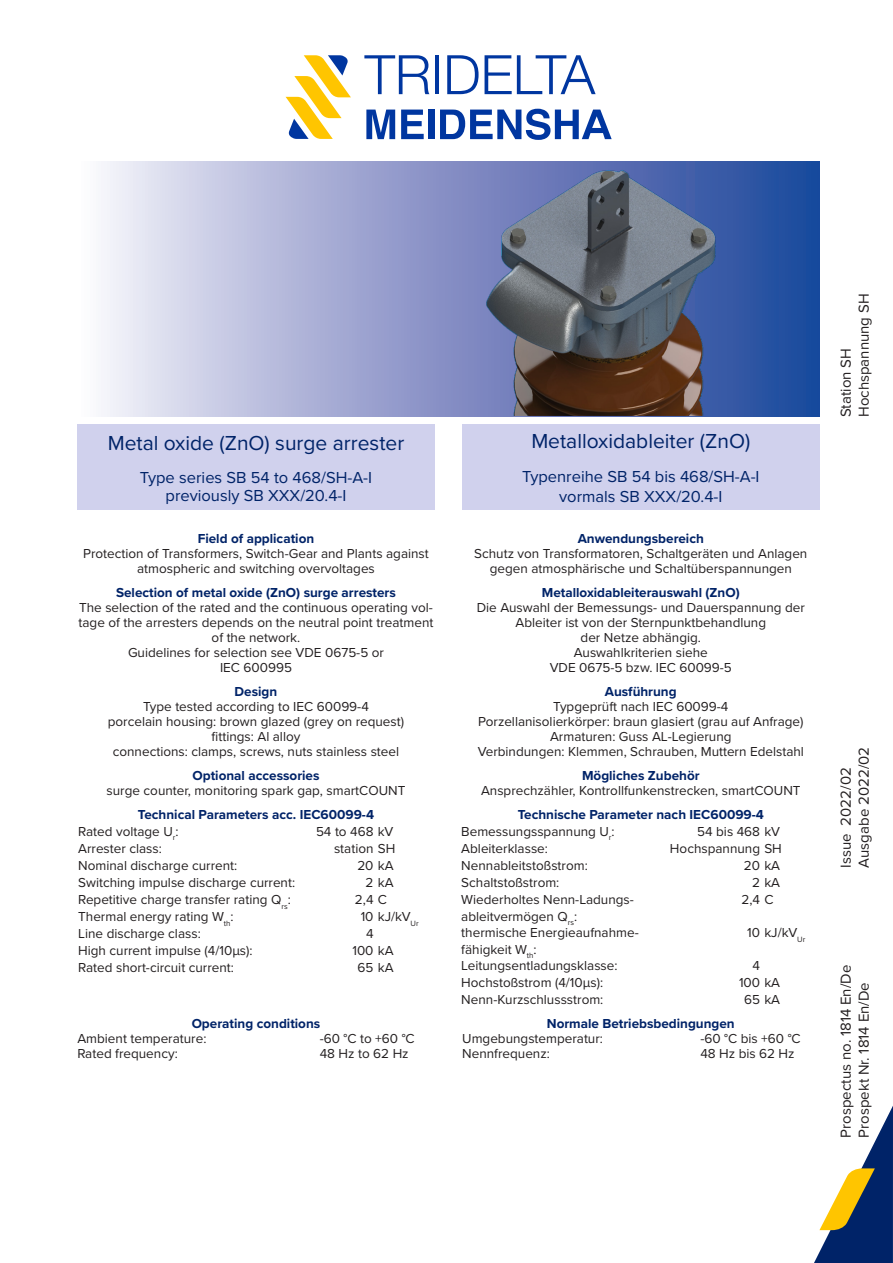
<style>
.page{position:relative;width:893px;height:1263px;background:#fff}
.page>*{position:absolute;margin:0;border:0;box-sizing:border-box;transform-origin:0 0}
.Einf__Abs{font:21px "Proxima Nova";color:#002368}
.Einf__Abs-2{font:16.5px "Proxima Nova";color:#002368}
.Einf__Abs-3{font:15px "Proxima Nova";color:#231f20}
.Einf__Abs-4{font:13.5px/15px "Proxima Nova";color:#231f20;text-align:center}
.Einf__Abs-5{font:700 13.5px "Proxima Nova";color:#002368}
.general_information{font:13.5px "Proxima Nova";color:#231f20}
</style>
<div class="page">
<svg style="left:104px;top:161px;width:716px;height:255px;background:#a5b0d5"></svg>
<img style="left:398px;top:162px;width:362px;height:254px">
<svg style="left:364px;top:55px;width:65px;height:39px"></svg>
<hr style="left:435px;top:55px;width:4px;height:39px;background:#0036a0">
<svg style="left:447px;top:55px;width:32px;height:39px"></svg>
<svg style="left:485px;top:55px;width:111px;height:39px"></svg>
<svg style="left:366px;top:110px;width:29px;height:29px"></svg>
<svg style="left:401px;top:110px;width:23px;height:29px"></svg>
<div style="left:428px;top:110px;width:6px;height:29px;background:#0036a0"></div>
<svg style="left:440px;top:109px;width:172px;height:31px"></svg>
<svg style="left:286px;top:55px;width:65px;height:84px"></svg>
<svg style="left:814px;top:1106px;width:79px;height:157px"></svg>
<div style="left:462px;top:424px;width:357px;height:85px;background:#d0d1ed"></div>
<div style="left:77px;top:424px;width:358px;height:85px;background:#d0d1ed"></div>
<p class="Einf__Abs" style="left:108px;top:427px;width:298px">Metal oxide (ZnO) surge arrester</p>
<p class="Einf__Abs-2" style="left:140px;top:465px;width:234px">Type series SB 54 to 468/SH-A-I</p>
<p class="Einf__Abs-2" style="left:166px;top:483px;width:182px">previously SB XXX/20.4-I</p>
<p class="Einf__Abs-5" style="left:198px;top:529px;width:118px">Field of application</p>
<p class="Einf__Abs-4" style="left:83px;top:546px;width:347px">Protection of Transformers, Switch-Gear and Plants against atmospheric and switching overvoltages</p>
<p class="Einf__Abs-5" style="left:116px;top:583px;width:281px">Selection of metal oxide (ZnO) surge arresters</p>
<p class="Einf__Abs-4" style="left:79px;top:600px;width:356px">The selection of the rated and the continuous operating vol&shy;tage of the arresters depends on the neutral point treatment of the network.</p>
<p class="Einf__Abs-4" style="left:128px;top:645px;width:257px">Guidelines for selection see VDE 0675-5 or</p>
<p class="Einf__Abs-4" style="left:220px;top:660px;width:73px">IEC 600995</p>
<p class="Einf__Abs-5" style="left:235px;top:682px;width:44px">Design</p>
<p class="general_information" style="left:143px;top:697px;width:227px">Type tested according to IEC 60099-4</p>
<p class="Einf__Abs-4" style="left:108px;top:714px;width:298px">porcelain housing: brown glazed (grey on request)</p>
<p class="Einf__Abs-4" style="left:212px;top:729px;width:90px">fittings: Al alloy</p>
<p class="Einf__Abs-4" style="left:113px;top:744px;width:288px">connections: clamps, screws, nuts stainless steel</p>
<p class="Einf__Abs-5" style="left:192px;top:766px;width:129px">Optional accessories</p>
<p class="Einf__Abs-4" style="left:107px;top:783px;width:300px">surge counter, monitoring spark gap, smartCOUNT</p>
<p class="Einf__Abs-5" style="left:138px;top:805px;width:238px">Technical Parameters acc. IEC60099-4</p>
<p class="Einf__Abs-4" style="left:78px;top:823px;width:102px">Rated voltage U<sub>r</sub>:</p>
<p class="Einf__Abs-4" style="left:316px;top:823px;width:79px">54 to 468 kV</p>
<p class="Einf__Abs-4" style="left:78px;top:840px;width:85px">Arrester class:</p>
<p class="Einf__Abs-4" style="left:334px;top:840px;width:63px">station SH</p>
<p class="Einf__Abs-4" style="left:78px;top:857px;width:161px">Nominal discharge current:</p>
<p class="Einf__Abs-4" style="left:357px;top:857px;width:38px">20 kA</p>
<p class="Einf__Abs-4" style="left:78px;top:874px;width:218px">Switching impulse discharge current:</p>
<p class="Einf__Abs-4" style="left:366px;top:874px;width:30px">2 kA</p>
<p class="Einf__Abs-4" style="left:78px;top:891px;width:214px">Repetitive charge transfer rating Q<sub>rs</sub>:</p>
<p class="Einf__Abs-4" style="left:355px;top:891px;width:33px">2,4 C</p>
<p class="Einf__Abs-4" style="left:78px;top:908px;width:157px">Thermal energy rating W<sub>th</sub>:</p>
<p class="Einf__Abs-4" style="left:361px;top:908px;width:60px">10 kJ/kV<sub>Ur</sub></p>
<p class="Einf__Abs-4" style="left:78px;top:925px;width:124px">Line discharge class:</p>
<p class="Einf__Abs-4" style="left:366px;top:925px;width:9px">4</p>
<p class="Einf__Abs-4" style="left:78px;top:942px;width:176px">High current impulse (4/10µs):</p>
<p class="Einf__Abs-4" style="left:352px;top:942px;width:43px">100 kA</p>
<p class="Einf__Abs-4" style="left:78px;top:959px;width:157px">Rated short-circuit current:</p>
<p class="Einf__Abs-4" style="left:358px;top:959px;width:38px">65 kA</p>
<p class="Einf__Abs-5" style="left:192px;top:1014px;width:130px">Operating conditions</p>
<p class="Einf__Abs-4" style="left:77px;top:1031px;width:131px">Ambient temperature:</p>
<p class="Einf__Abs-4" style="left:320px;top:1031px;width:96px">-60 °C to +60 °C</p>
<p class="Einf__Abs-4" style="left:77px;top:1046px;width:102px">Rated frequency:</p>
<p class="Einf__Abs-4" style="left:320px;top:1046px;width:90px">48 Hz to 62 Hz</p>
<p class="Einf__Abs" style="left:531px;top:426px;width:220px">Metalloxidableiter (ZnO)</p>
<p class="Einf__Abs-2" style="left:522px;top:465px;width:239px">Typenreihe SB 54 bis 468/SH-A-I</p>
<p class="Einf__Abs-2" style="left:559px;top:484px;width:165px">vormals SB XXX/20.4-I</p>
<p class="Einf__Abs-5" style="left:578px;top:529px;width:128px">Anwendungsbereich</p>
<p class="Einf__Abs-4" style="left:474px;top:546px;width:335px">Schutz von Transformatoren, Schaltgeräten und Anlagen gegen atmosphärische und Schaltüberspannungen</p>
<p class="Einf__Abs-5" style="left:542px;top:583px;width:199px">Metalloxidableiterauswahl (ZnO)</p>
<p class="Einf__Abs-4" style="left:477px;top:600px;width:330px">Die Auswahl der Bemessungs- und Dauerspannung der<br>Ableiter ist von der Sternpunktbehandlung</p>
<p class="Einf__Abs-4" style="left:581px;top:630px;width:122px">der Netze abhängig.</p>
<p class="Einf__Abs-4" style="left:574px;top:645px;width:135px">Auswahlkriterien siehe</p>
<p class="Einf__Abs-4" style="left:550px;top:660px;width:184px">VDE 0675-5 bzw. IEC 60099-5</p>
<p class="Einf__Abs-5" style="left:605px;top:682px;width:73px">Ausführung</p>
<p class="general_information" style="left:553px;top:697px;width:177px">Typgeprüft nach IEC 60099-4</p>
<p class="Einf__Abs-4" style="left:478px;top:714px;width:327px">Porzellanisolierkörper: braun glasiert (grau auf Anfrage)</p>
<p class="Einf__Abs-4" style="left:550px;top:729px;width:183px">Armaturen: Guss AL-Legierung</p>
<p class="Einf__Abs-4" style="left:478px;top:744px;width:328px">Verbindungen: Klemmen, Schrauben, Muttern Edelstahl</p>
<p class="Einf__Abs-5" style="left:582px;top:766px;width:119px">Mögliches Zubehör</p>
<p class="Einf__Abs-4" style="left:481px;top:783px;width:321px">Ansprechzähler, Kontrollfunkenstrecken, smartCOUNT</p>
<p class="Einf__Abs-5" style="left:518px;top:805px;width:248px">Technische Parameter nach IEC60099-4</p>
<p class="Einf__Abs-4" style="left:461px;top:823px;width:155px">Bemessungsspannung U<sub>r</sub>:</p>
<p class="Einf__Abs-4" style="left:697px;top:823px;width:84px">54 bis 468 kV</p>
<p class="Einf__Abs-4" style="left:461px;top:840px;width:88px">Ableiterklasse:</p>
<p class="Einf__Abs-4" style="left:670px;top:840px;width:113px">Hochspannung SH</p>
<p class="Einf__Abs-4" style="left:461px;top:857px;width:128px">Nennableitstoßstrom:</p>
<p class="Einf__Abs-4" style="left:744px;top:857px;width:38px">20 kA</p>
<p class="Einf__Abs-4" style="left:461px;top:874px;width:100px">Schaltstoßstrom:</p>
<p class="Einf__Abs-4" style="left:752px;top:874px;width:30px">2 kA</p>
<p class="Einf__Abs-4" style="left:461px;top:891px;width:174px;line-height:16.5px;text-align:left">Wiederholtes Nenn-Ladungs&shy;ableitvermögen Q<sub>rs</sub>:</p>
<p class="Einf__Abs-4" style="left:741px;top:891px;width:33px">2,4 C</p>
<p class="Einf__Abs-4" style="left:461px;top:925px;width:179px">thermische Energieaufnahme-</p>
<p class="Einf__Abs-4" style="left:461px;top:941px;width:77px">fähigkeit W<sub>th</sub>:</p>
<p class="Einf__Abs-4" style="left:747px;top:925px;width:60px">10 kJ/kV<sub>Ur</sub></p>
<p class="Einf__Abs-4" style="left:461px;top:957px;width:158px">Leitungsentladungsklasse:</p>
<p class="Einf__Abs-4" style="left:753px;top:957px;width:9px">4</p>
<p class="Einf__Abs-4" style="left:461px;top:974px;width:143px">Hochstoßstrom (4/10µs):</p>
<p class="Einf__Abs-4" style="left:739px;top:974px;width:43px">100 kA</p>
<p class="Einf__Abs-4" style="left:461px;top:991px;width:144px">Nenn-Kurzschlussstrom:</p>
<p class="Einf__Abs-4" style="left:744px;top:991px;width:38px">65 kA</p>
<p class="Einf__Abs-5" style="left:547px;top:1014px;width:189px">Normale Betriebsbedingungen</p>
<p class="Einf__Abs-4" style="left:462px;top:1031px;width:142px">Umgebungstemperatur:</p>
<p class="Einf__Abs-4" style="left:700px;top:1031px;width:102px">-60 °C bis +60 °C</p>
<p class="Einf__Abs-4" style="left:462px;top:1046px;width:89px">Nennfrequenz:</p>
<p class="Einf__Abs-4" style="left:700px;top:1046px;width:96px">48 Hz bis 62 Hz</p>
<p class="Einf__Abs-3" style="left:853px;top:417px;width:125px;rotate:-90deg">Hochspannung SH</p>
<p class="Einf__Abs-3" style="left:835px;top:417px;width:70px;rotate:-90deg">Station SH</p>
<p class="Einf__Abs-3" style="left:853px;top:867px;width:122px;rotate:-90deg">Ausgabe 2022/02</p>
<p class="Einf__Abs-3" style="left:835px;top:867px;width:102px;rotate:-90deg">Issue 2022/02</p>
<p class="Einf__Abs-3" style="left:835px;top:1137px;width:174px;rotate:-90deg">Prospectus no. 1814 En/De</p>
<p class="Einf__Abs-3" style="left:853px;top:1137px;width:157px;rotate:-90deg">Prospekt Nr. 1814 En/De</p>
</div>
